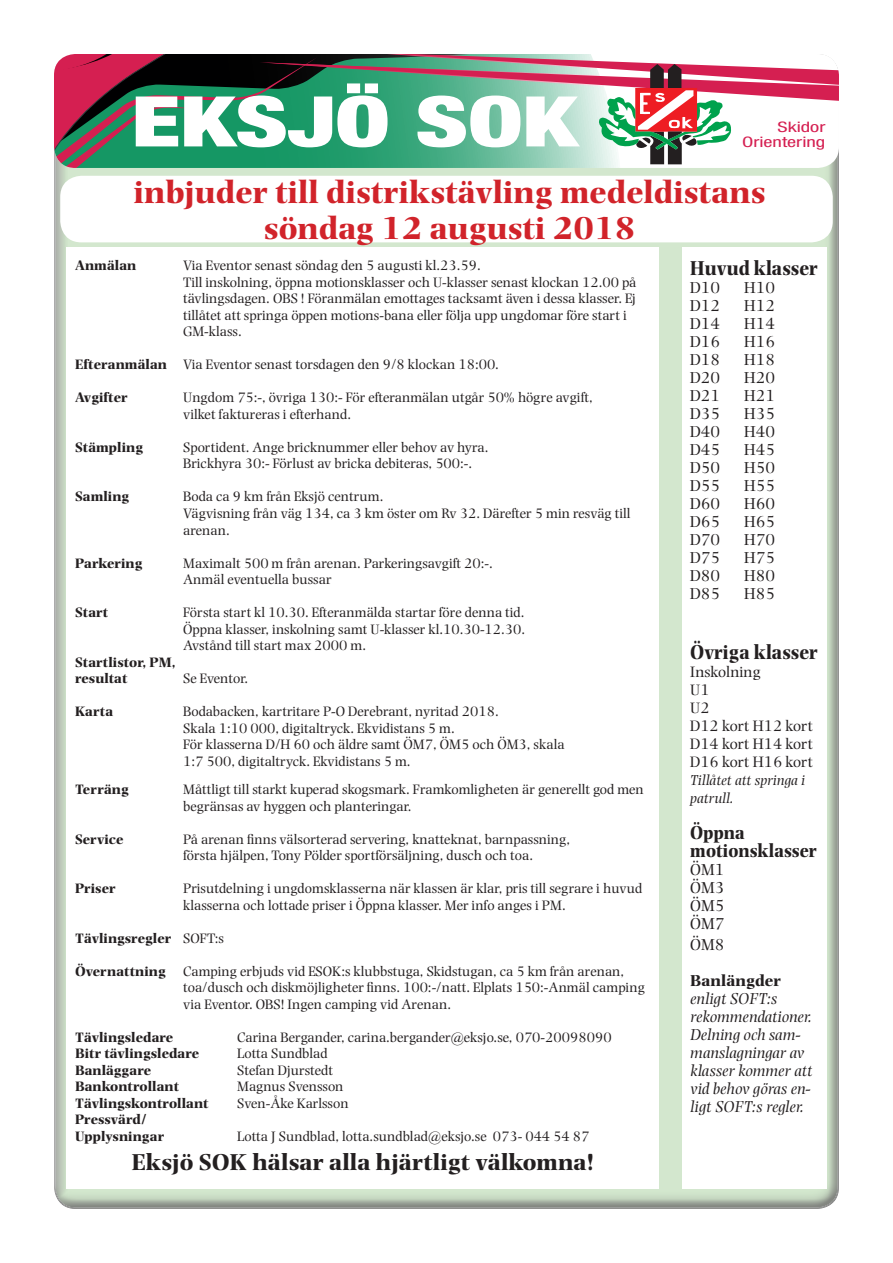
<style>
.page{position:relative;width:893px;height:1263px;background:#fff}
.page>*{position:absolute;margin:0;border:0;box-sizing:border-box;transform-origin:0 0}
.t1{font:900 condensed 69.9px "Helvetica Neue";color:#fff;scale:1.41 1}
.t2{font:700 33px "Photina MT Std";color:#d1232a}
.t3{font:700 24px "Photina MT Std";color:#231f20}
.t4{font:700 21px "Photina MT Std";color:#231f20;scale:.9 1}
.t5{font:700 19.5px "Photina MT Std";color:#231f20;scale:.9 1}
.t6{font:16.5px "Photina MT Std";color:#231f20}
.t7{font:italic 16.5px/18px "Photina MT Std";color:#231f20}
.t8{font:700 16.5px "Photina MT Std";color:#231f20}
.t9{font:15.75px "Photina MT Std";color:#231f20}
.t10{font:italic 15px/18px "Photina MT Std";color:#231f20}
.t11{font:condensed 14.55px/14.9px "Helvetica Neue";color:#d51f51;text-align:right;scale:1.41 1}
.t12{font:14.25px/16.5px "Photina MT Std";color:#231f20}
.t13{font:700 14.25px "Photina MT Std";color:#231f20}
.s1{font-weight:700}
.s2{font-weight:400}
</style>
<div class="page">
<div style="left:52px;top:59px;width:788px;height:1150px;background:#231f20;opacity:.75"></div>
<div style="left:67px;top:247px;width:592px;height:941px;background:#fff"></div>
<div style="left:682px;top:247px;width:144px;height:941px;background:#fff"></div>
<div style="left:60px;top:176px;width:773px;height:66px;background:#fff;border-radius:21px"></div>
<svg style="left:54px;top:54px;width:785px;height:114px"></svg>
<p class="t1" style="left:131px;top:78px;width:318px">EKSJÖ SOK</p>
<p class="t11" style="left:742px;top:119px;width:61px">Skidor<br>Orientering</p>
<p class="t2" style="left:134px;top:173px;width:633px">inbjuder till distrikstävling medeldistans</p>
<p class="t2" style="left:264px;top:209px;width:373px">söndag 12 augusti 2018</p>
<p class="t13" style="left:75px;top:257px;width:63px">Anmälan</p>
<p class="t12" style="left:183px;top:258px;width:299px">Via Eventor senast söndag den 5 augusti kl.23.59.</p>
<p class="t12" style="left:183px;top:274px;width:455px">Till inskolning, öppna motionsklasser och U-klasser senast klockan 12.00 på</p>
<p class="t12" style="left:183px;top:291px;width:454px">tävlingsdagen. OBS ! Föranmälan emottages tacksamt även i dessa klasser. Ej tillåtet att springa öppen motions-bana eller följa upp ungdomar före start i</p>
<p class="t12" style="left:183px;top:324px;width:60px">GM-klass.</p>
<p class="t12" style="left:75px;top:357px;width:425px"><span class="s1">Efteranmälan</span> Via Eventor senast torsdagen den 9/8 klockan 18:00.</p>
<p class="t13" style="left:75px;top:389px;width:54px">Avgifter</p>
<p class="t12" style="left:183px;top:390px;width:411px">Ungdom 75:-, övriga 130:- För efteranmälan utgår 50% högre avgift,</p>
<p class="t12" style="left:183px;top:406px;width:169px">vilket faktureras i efterhand.</p>
<p class="t13" style="left:75px;top:439px;width:70px">Stämpling</p>
<p class="t12" style="left:183px;top:439px;width:307px">Sportident. Ange bricknummer eller behov av hyra.</p>
<p class="t12" style="left:183px;top:456px;width:291px">Brickhyra 30:- Förlust av bricka debiteras, 500:-.</p>
<p class="t13" style="left:75px;top:488px;width:56px">Samling</p>
<p class="t12" style="left:183px;top:489px;width:202px">Boda ca 9 km från Eksjö centrum.</p>
<p class="t12" style="left:183px;top:505px;width:449px">Vägvisning från väg 134, ca 3 km öster om Rv 32. Därefter 5 min resväg till</p>
<p class="t12" style="left:183px;top:522px;width:48px">arenan.</p>
<p class="t13" style="left:75px;top:554px;width:69px">Parkering</p>
<p class="t12" style="left:183px;top:555px;width:311px">Maximalt 500 m från arenan. Parkeringsavgift 20:-.</p>
<p class="t12" style="left:183px;top:571px;width:150px">Anmäl eventuella bussar</p>
<p class="t13" style="left:75px;top:604px;width:35px">Start</p>
<p class="t12" style="left:183px;top:604px;width:343px">Första start kl 10.30. Efteranmälda startar före denna tid.</p>
<p class="t12" style="left:183px;top:621px;width:344px">Öppna klasser, inskolning samt U-klasser kl.10.30-12.30.</p>
<p class="t12" style="left:183px;top:637px;width:184px">Avstånd till start max 2000 m.</p>
<p class="t13" style="left:75px;top:653px;width:102px">Startlistor, PM,</p>
<p class="t13" style="left:75px;top:670px;width:54px">resultat</p>
<p class="t12" style="left:183px;top:670px;width:67px">Se Eventor.</p>
<p class="t13" style="left:75px;top:703px;width:40px">Karta</p>
<p class="t12" style="left:183px;top:703px;width:317px">Bodabacken, kartritare P-O Derebrant, nyritad 2018.</p>
<p class="t12" style="left:183px;top:720px;width:273px">Skala 1:10 000, digitaltryck. Ekvidistans 5 m.</p>
<p class="t12" style="left:183px;top:736px;width:383px">För klasserna D/H 60 och äldre samt ÖM7, ÖM5 och ÖM3, skala</p>
<p class="t12" style="left:183px;top:753px;width:229px">1:7 500, digitaltryck. Ekvidistans 5 m.</p>
<p class="t13" style="left:75px;top:781px;width:55px">Terräng</p>
<p class="t12" style="left:183px;top:781px;width:462px">Måttligt till starkt kuperad skogsmark. Framkomligheten är generellt god men begränsas av hyggen och planteringar.</p>
<p class="t13" style="left:75px;top:830px;width:50px">Service</p>
<p class="t12" style="left:183px;top:831px;width:388px">På arenan finns välsorterad servering, knatteknat, barnpassning,</p>
<p class="t12" style="left:183px;top:847px;width:351px">första hjälpen, Tony Pölder sportförsäljning, dusch och toa.</p>
<p class="t13" style="left:75px;top:880px;width:42px">Priser</p>
<p class="t12" style="left:183px;top:880px;width:461px">Prisutdelning i ungdomsklasserna när klassen är klar, pris till segrare i huvud klasserna och lottade priser i Öppna klasser. Mer info anges i PM.</p>
<p class="t13" style="left:75px;top:929px;width:150px">Tävlingsregler <span class="s2">SOFT:s</span></p>
<p class="t12" style="left:183px;top:963px;width:463px;text-indent:-108px"><span class="s1">Övernattning</span> Camping erbjuds vid ESOK:s klubbstuga, Skidstugan, ca 5 km från arenan, toa/dusch och diskmöjligheter finns. 100:-/natt. Elplats 150:-Anmäl camping via Eventor. OBS! Ingen camping vid Arenan.</p>
<p class="t13" style="left:75px;top:1028px;width:100px">Tävlingsledare</p>
<p class="t12" style="left:237px;top:1029px;width:376px">Carina Bergander, carina.bergander@eksjo.se, 070-20098090</p>
<p class="t13" style="left:75px;top:1045px;width:126px">Bitr tävlingsledare</p>
<p class="t12" style="left:237px;top:1045px;width:92px">Lotta Sundblad</p>
<p class="t13" style="left:75px;top:1061px;width:78px">Banläggare</p>
<p class="t12" style="left:237px;top:1062px;width:98px">Stefan Djurstedt</p>
<p class="t13" style="left:75px;top:1078px;width:106px">Bankontrollant</p>
<p class="t12" style="left:237px;top:1078px;width:108px">Magnus Svensson</p>
<p class="t13" style="left:75px;top:1094px;width:135px">Tävlingskontrollant</p>
<p class="t12" style="left:237px;top:1095px;width:113px">Sven-Åke Karlsson</p>
<p class="t13" style="left:75px;top:1111px;width:73px">Pressvärd/</p>
<p class="t13" style="left:75px;top:1128px;width:91px">Upplysningar</p>
<p class="t12" style="left:237px;top:1128px;width:354px">Lotta J Sundblad, lotta.sundblad@eksjo.se 073- 044 54 87</p>
<p class="t3" style="left:132px;top:1148px;width:464px">Eksjö SOK hälsar alla hjärtligt välkomna!</p>
<p class="t4" style="left:690px;top:256px;width:143px">Huvud klasser</p>
<p class="t6" style="left:690px;top:278px;width:31px">D10</p>
<p class="t6" style="left:744px;top:278px;width:32px">H10</p>
<p class="t6" style="left:690px;top:296px;width:31px">D12</p>
<p class="t6" style="left:744px;top:296px;width:32px">H12</p>
<p class="t6" style="left:690px;top:314px;width:31px">D14</p>
<p class="t6" style="left:744px;top:314px;width:32px">H14</p>
<p class="t6" style="left:690px;top:332px;width:31px">D16</p>
<p class="t6" style="left:744px;top:332px;width:32px">H16</p>
<p class="t6" style="left:690px;top:350px;width:31px">D18</p>
<p class="t6" style="left:744px;top:350px;width:32px">H18</p>
<p class="t6" style="left:690px;top:368px;width:31px">D20</p>
<p class="t6" style="left:744px;top:368px;width:32px">H20</p>
<p class="t6" style="left:690px;top:386px;width:31px">D21</p>
<p class="t6" style="left:744px;top:386px;width:32px">H21</p>
<p class="t6" style="left:690px;top:404px;width:31px">D35</p>
<p class="t6" style="left:744px;top:404px;width:32px">H35</p>
<p class="t6" style="left:690px;top:422px;width:31px">D40</p>
<p class="t6" style="left:744px;top:422px;width:32px">H40</p>
<p class="t6" style="left:690px;top:440px;width:31px">D45</p>
<p class="t6" style="left:744px;top:440px;width:32px">H45</p>
<p class="t6" style="left:690px;top:458px;width:31px">D50</p>
<p class="t6" style="left:744px;top:458px;width:32px">H50</p>
<p class="t6" style="left:690px;top:476px;width:31px">D55</p>
<p class="t6" style="left:744px;top:476px;width:32px">H55</p>
<p class="t6" style="left:690px;top:494px;width:31px">D60</p>
<p class="t6" style="left:744px;top:494px;width:32px">H60</p>
<p class="t6" style="left:690px;top:512px;width:31px">D65</p>
<p class="t6" style="left:744px;top:512px;width:32px">H65</p>
<p class="t6" style="left:690px;top:530px;width:31px">D70</p>
<p class="t6" style="left:744px;top:530px;width:32px">H70</p>
<p class="t6" style="left:690px;top:548px;width:31px">D75</p>
<p class="t6" style="left:744px;top:548px;width:32px">H75</p>
<p class="t6" style="left:690px;top:566px;width:31px">D80</p>
<p class="t6" style="left:744px;top:566px;width:32px">H80</p>
<p class="t6" style="left:690px;top:584px;width:31px">D85</p>
<p class="t6" style="left:744px;top:584px;width:32px">H85</p>
<p class="t4" style="left:690px;top:640px;width:143px">Övriga klasser</p>
<p class="t9" style="left:690px;top:663px;width:72px">Inskolning</p>
<p class="t9" style="left:690px;top:681px;width:21px">U1</p>
<p class="t9" style="left:690px;top:699px;width:21px">U2</p>
<p class="t9" style="left:690px;top:717px;width:124px">D12 kort H12 kort</p>
<p class="t9" style="left:690px;top:735px;width:124px">D14 kort H14 kort</p>
<p class="t9" style="left:690px;top:753px;width:124px">D16 kort H16 kort</p>
<p class="t10" style="left:690px;top:771px;width:116px">Tillåtet att springa i patrull.</p>
<p class="t5" style="left:690px;top:821px;width:62px">Öppna</p>
<p class="t5" style="left:690px;top:839px;width:142px">motionsklasser</p>
<p class="t6" style="left:690px;top:860px;width:36px">ÖM1</p>
<p class="t6" style="left:690px;top:878px;width:36px">ÖM3</p>
<p class="t6" style="left:690px;top:896px;width:36px">ÖM5</p>
<p class="t6" style="left:690px;top:914px;width:36px">ÖM7</p>
<p class="t6" style="left:690px;top:935px;width:36px">ÖM8</p>
<p class="t8" style="left:690px;top:971px;width:92px">Banlängder</p>
<p class="t7" style="left:690px;top:990px;width:89px">enligt SOFT:s</p>
<p class="t7" style="left:690px;top:1008px;width:123px">rekommendationer.</p>
<p class="t7" style="left:690px;top:1026px;width:124px">Delning och sam&shy;manslagningar av klasser kommer att vid behov göras en&shy;ligt SOFT:s regler.</p>
</div>
